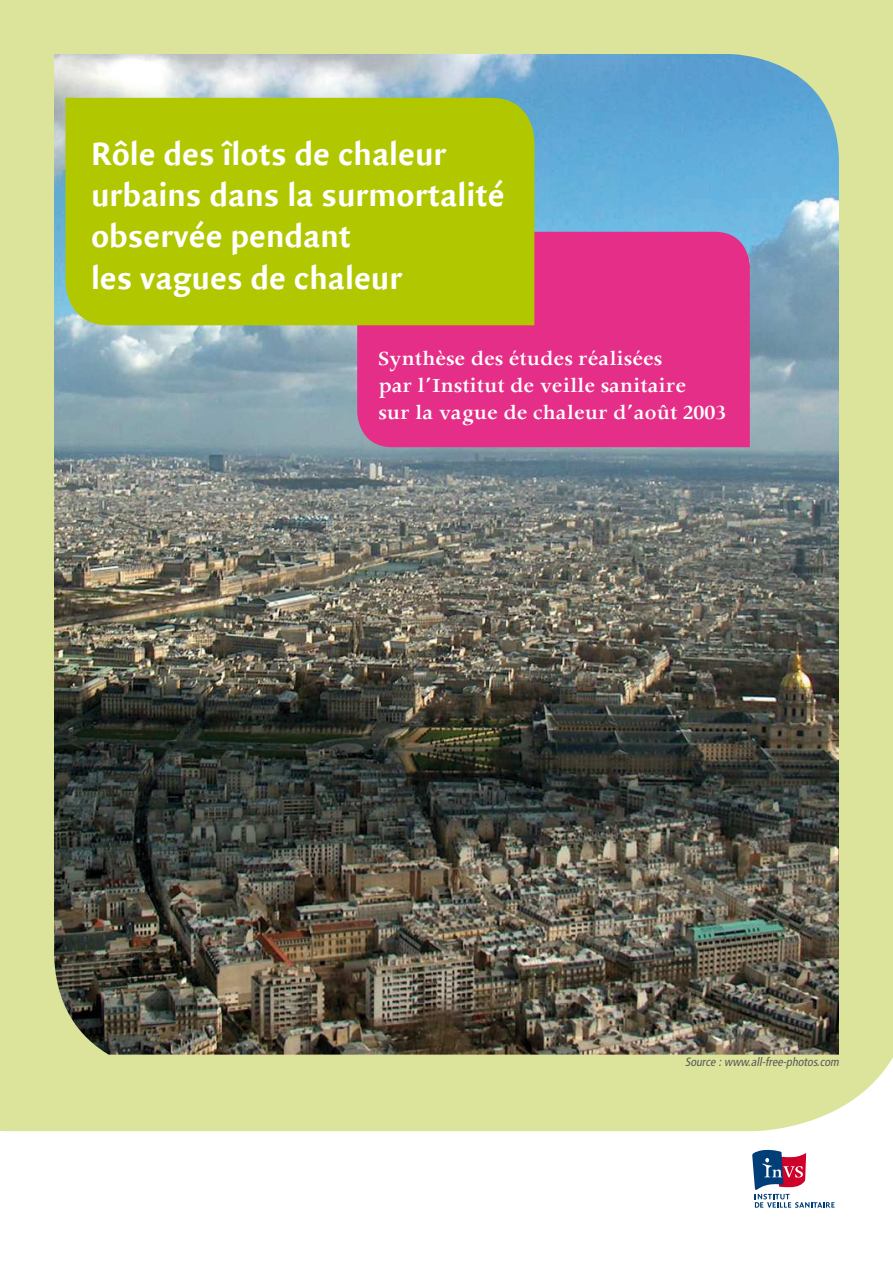
<style>
.page{position:relative;width:893px;height:1263px;background:#fff}
.page>*{position:absolute;margin:0;border:0;box-sizing:border-box;transform-origin:0 0}
._1erCouv_Titre{font:700 34.5px/41.4px "Quadraat Sans";color:#fff}
.MenP_Titre3_xx{font:600 22.5px/27px "Apollo";color:#fff}
.t1{font:italic condensed 12px "Frutiger";color:#58585a}
</style>
<div class="page">
<div style="left:0;top:0;width:893px;height:1131px;background:#dbe49a"></div>
<img style="left:54px;top:54px;width:785px;height:1000px">
<svg style="left:752px;top:1150px;width:83px;height:58px"></svg>
<div style="left:357px;top:232px;width:393px;height:215px;background:#e52e87"></div>
<div style="left:65px;top:98px;width:469px;height:227px;background:#b1c800"></div>
<p class="_1erCouv_Titre" style="left:91px;top:134px;width:415px">Rôle des îlots de chaleur urbains dans la surmortalité observée pendant<br>les vagues de chaleur</p>
<p class="MenP_Titre3_xx" style="left:378px;top:345px;width:349px">Synthèse des études réalisées<br>par l’Institut de veille sanitaire<br>sur la vague de chaleur d’août 2003</p>
<p class="t1" style="left:685px;top:1055px;width:158px">Source : www.all-free-photos.com</p>
</div>
